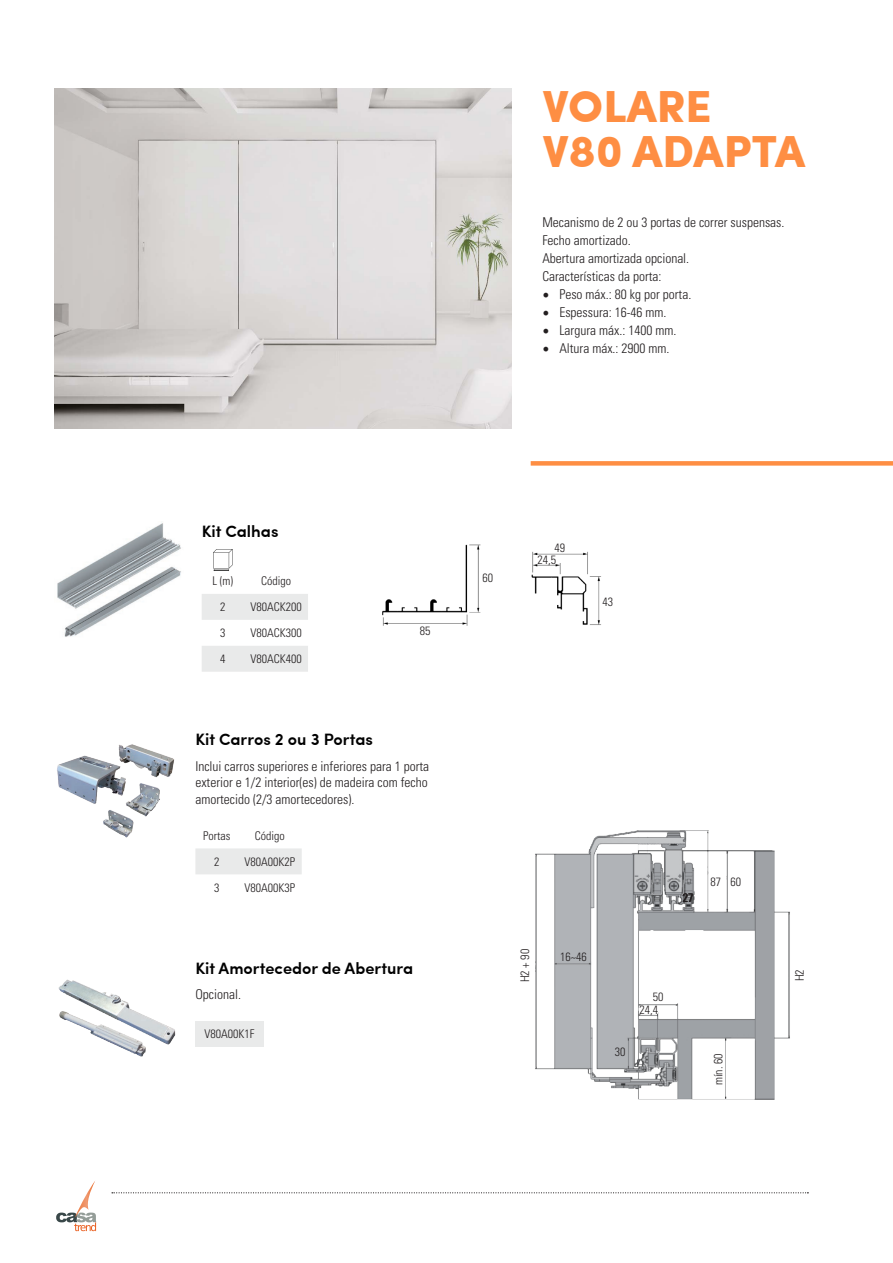
<style>
.page{position:relative;width:893px;height:1263px;background:#fff}
.page>*{position:absolute;margin:0;border:0;box-sizing:border-box;transform-origin:0 0}
.t1{font:900 45px "Sofia Pro";color:#fe8e43}
.t2{font:600 16.5px "Sofia Pro";color:#000}
.t3{font:300 condensed 13.5px/16.5px "Univers LT Std";color:#231f20;text-align:justify}
.Tabela{font:300 condensed 12px "Univers LT Std";color:#231f20}
.s1{font-family:"Minion Pro";font-weight:400;font-stretch:normal;font-size:18px}
</style>
<div class="page">
<svg style="left:56px;top:1181px;width:40px;height:50px"></svg>
<svg style="left:112px;top:1192px;width:696px;height:1px"></svg>
<img style="left:382px;top:544px;width:99px;height:82px">
<img style="left:54px;top:88px;width:458px;height:340px">
<img style="left:57px;top:523px;width:124px;height:114px">
<svg style="left:202px;top:594px;width:106px;height:78px"></svg>
<svg style="left:213px;top:549px;width:20px;height:22px"></svg>
<img style="left:531px;top:551px;width:70px;height:74px">
<img style="left:57px;top:744px;width:117px;height:94px">
<div style="left:195px;top:848px;width:107px;height:26px;background:#e9eaea"></div>
<img style="left:58px;top:979px;width:118px;height:78px">
<div style="left:195px;top:1021px;width:68px;height:26px;background:#e9eaea"></div>
<img style="left:535px;top:830px;width:255px;height:269px">
<div style="left:531px;top:461px;width:362px;height:5px;background:#fe8e43"></div>
<p class="t1" style="left:542px;top:71px;width:171px">VOLARE</p>
<p class="t1" style="left:542px;top:116px;width:264px">V80 ADAPTA</p>
<p class="t3" style="left:542px;top:213px;width:244px">Mecanismo de 2 ou 3 portas de correr suspensas.</p>
<p class="t3" style="left:542px;top:231px;width:90px">Fecho amortizado.</p>
<p class="t3" style="left:542px;top:249px;width:148px">Abertura amortizada opcional.</p>
<p class="t3" style="left:542px;top:267px;width:121px">Características da porta:</p>
<p class="t3" style="left:542px;top:285px;width:150px"><span class="s1">•</span> Peso máx.: 80 kg por porta.</p>
<p class="t3" style="left:542px;top:303px;width:126px"><span class="s1">•</span> Espessura: 16-46 mm.</p>
<p class="t3" style="left:542px;top:321px;width:135px"><span class="s1">•</span> Largura máx.: 1400 mm.</p>
<p class="t3" style="left:542px;top:339px;width:129px"><span class="s1">•</span> Altura máx.: 2900 mm.</p>
<p class="t2" style="left:202px;top:519px;width:78px">Kit Calhas</p>
<p class="Tabela" style="left:213px;top:574px;width:22px">L (m)</p>
<p class="Tabela" style="left:261px;top:574px;width:31px">Código</p>
<p class="Tabela" style="left:220px;top:600px;width:7px">2</p>
<p class="Tabela" style="left:250px;top:600px;width:53px">V80ACK200</p>
<p class="Tabela" style="left:220px;top:626px;width:7px">3</p>
<p class="Tabela" style="left:250px;top:626px;width:53px">V80ACK300</p>
<p class="Tabela" style="left:220px;top:652px;width:7px">4</p>
<p class="Tabela" style="left:250px;top:652px;width:53px">V80ACK400</p>
<p class="Tabela" style="left:420px;top:624px;width:12px">85</p>
<p class="t2" style="left:195px;top:727px;width:179px">Kit Carros 2 ou 3 Portas</p>
<p class="t3" style="left:195px;top:758px;width:235px">Inclui carros superiores e inferiores para 1 porta exterior e 1/2 interior(es) de madeira com fecho amortecido (2/3 amortecedores).</p>
<p class="Tabela" style="left:203px;top:828px;width:29px">Portas</p>
<p class="Tabela" style="left:255px;top:828px;width:31px">Código</p>
<p class="Tabela" style="left:214px;top:854px;width:7px">2</p>
<p class="Tabela" style="left:244px;top:854px;width:52px">V80A00K2P</p>
<p class="Tabela" style="left:214px;top:880px;width:7px">3</p>
<p class="Tabela" style="left:244px;top:880px;width:52px">V80A00K3P</p>
<p class="t2" style="left:195px;top:955px;width:219px">Kit Amortecedor de Abertura</p>
<p class="t3" style="left:195px;top:986px;width:47px">Opcional.</p>
<p class="Tabela" style="left:204px;top:1027px;width:51px">V80A00K1F</p>
<p class="Tabela" style="left:483px;top:571px;width:12px">60</p>
<p class="Tabela" style="left:554px;top:540px;width:12px">49</p>
<p class="Tabela" style="left:537px;top:553px;width:20px">24,5</p>
<p class="Tabela" style="left:603px;top:594px;width:12px">43</p>
<p class="Tabela" style="left:518px;top:982px;width:35px;rotate:-90deg">H2 + 90</p>
<p class="Tabela" style="left:560px;top:950px;width:28px">16~46</p>
<p class="Tabela" style="left:683px;top:890px;width:12px">27</p>
<p class="Tabela" style="left:710px;top:875px;width:12px">87</p>
<p class="Tabela" style="left:730px;top:875px;width:12px">60</p>
<p class="Tabela" style="left:615px;top:1045px;width:12px">30</p>
<p class="Tabela" style="left:653px;top:990px;width:12px">50</p>
<p class="Tabela" style="left:640px;top:1003px;width:20px">24,4</p>
<p class="Tabela" style="left:711px;top:1085px;width:33px;rotate:-90deg">mín. 60</p>
<p class="Tabela" style="left:792px;top:981px;width:13px;rotate:-90deg">H2</p>
</div>
